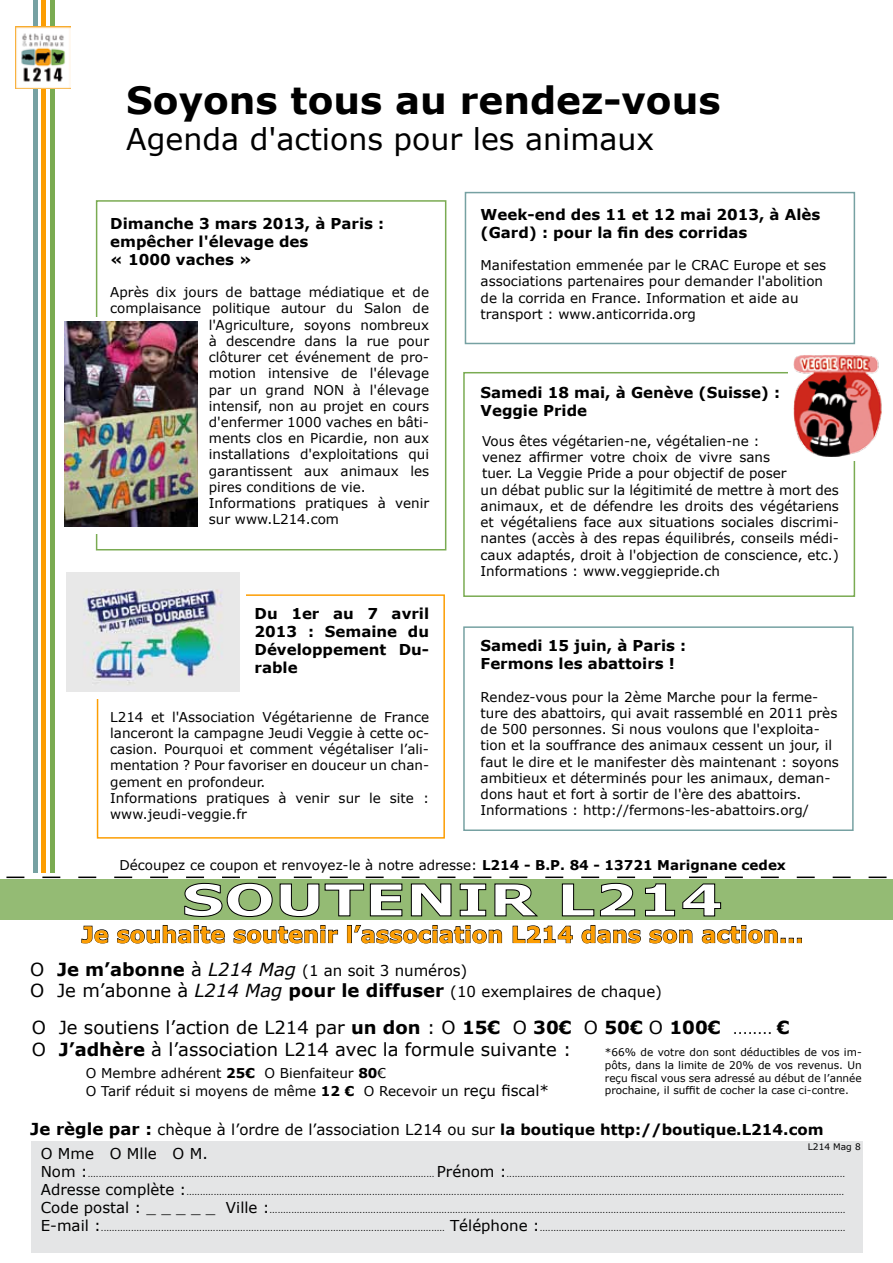
<style>
.page{position:relative;width:893px;height:1263px;background:#fff}
.page>*{position:absolute;margin:0;border:0;box-sizing:border-box;transform-origin:0 0}
.t1{font:700 37.5px "Verdana";color:#000}
.t2{font:30px "Verdana";color:#000}
.t3{font:700 22.5px "Verdana";color:#fc9d02}
.t4{font:18px/21.6px "Verdana";color:#000}
.t5{font:700 15px/18px "Verdana";color:#000}
.t6{font:15px/24.5px "Verdana";color:#000}
.t7{font:13.5px/16.2px "Verdana";color:#000}
.t8{font:10.5px/12.6px "Verdana";color:#000;text-align:justify}
.t9{font:9px "Verdana";color:#000}
.t10{font:7.5px "Verdana";color:#000}
.s1{font-weight:700}
.s2{font-size:18px}
.s3{font-weight:700;font-size:18px}
.s4{font-style:italic;font-size:18px}
.s5{font-size:13.5px}
.s6{font-size:15px}
.s7{font-weight:700;font-size:16.5px}
</style>
<div class="page">
<div style="left:97px;top:594px;width:348px;height:245px;border:2px solid #fc9d02"></div>
<div style="left:463px;top:626px;width:391px;height:205px;border:2px solid #76a1a2"></div>
<div style="left:463px;top:372px;width:392px;height:225px;border:2px solid #7aab52"></div>
<div style="left:465px;top:192px;width:390px;height:152px;border:2px solid #76a1a2"></div>
<div style="left:96px;top:200px;width:350px;height:350px;border:2px solid #7aab52"></div>
<hr style="left:33px;top:0;width:4px;height:1263px;background:#76a1a2">
<div style="left:50px;top:0;width:5px;height:1263px;background:#7aab52"></div>
<hr style="left:42px;top:0;width:4px;height:1263px;background:#fc9d02">
<div style="left:9px;top:873px;width:65px;height:7px;background:#fff"></div>
<svg style="left:0;top:876px;width:893px;height:387px"></svg>
<div style="left:0;top:879px;width:893px;height:40px;background:#94bb74"></div>
<svg style="left:0;top:876px;width:886px;height:41px"></svg>
<svg style="left:81px;top:925px;width:28px;height:19px"></svg>
<svg style="left:117px;top:925px;width:108px;height:19px"></svg>
<svg style="left:233px;top:925px;width:105px;height:19px"></svg>
<div style="left:347px;top:925px;width:5px;height:18px;border:1px solid #000"></div>
<svg style="left:354px;top:924px;width:148px;height:20px"></svg>
<svg style="left:512px;top:925px;width:61px;height:18px"></svg>
<svg style="left:581px;top:925px;width:60px;height:19px"></svg>
<svg style="left:649px;top:929px;width:44px;height:15px"></svg>
<svg style="left:701px;top:925px;width:101px;height:19px"></svg>
<div style="left:32px;top:1141px;width:831px;height:111px;background:#e4e5e6"></div>
<img style="left:16px;top:26px;width:55px;height:63px">
<div style="left:57px;top:317px;width:80px;height:217px;background:#fff"></div>
<img style="left:65px;top:322px;width:133px;height:205px">
<div style="left:62px;top:581px;width:184px;height:118px;background:#fff"></div>
<img style="left:67px;top:573px;width:172px;height:119px">
<div style="left:788px;top:351px;width:91px;height:110px;background:#fff"></div>
<img style="left:793px;top:355px;width:89px;height:102px">
<h1 class="t1" style="left:126px;top:76px;width:596px">Soyons tous au rendez-vous</h1>
<h2 class="t2" style="left:126px;top:120px;width:529px">Agenda d'actions pour les animaux</h2>
<p class="t5" style="left:110px;top:214px;width:275px">Dimanche 3 mars 2013, à Paris : empêcher l'élevage des<br>« 1000 vaches »</p>
<p class="t7" style="left:110px;top:284px;width:320px">Après dix jours de battage médiatique et de complaisance politique autour du Salon de</p>
<p class="t7" style="left:209px;top:317px;width:222px">l'Agriculture, soyons nombreux à descendre dans la rue pour clôturer cet événement de pro&shy;motion intensive de l'élevage par un grand NON à l'élevage intensif, non au projet en cours d'enfermer 1000 vaches en bâti&shy;ments clos en Picardie, non aux installations d'exploitations qui garantissent aux animaux les pires conditions de vie.<br>Informations pratiques à venir sur www.L214.com</p>
<p class="t5" style="left:255px;top:604px;width:176px;text-align:justify">Du 1er au 7 avril 2013 : Semaine du Développement Du&shy;rable</p>
<p class="t7" style="left:110px;top:709px;width:320px">L214 et l'Association Végétarienne de France lanceront la campagne Jeudi Veggie à cette oc&shy;casion. Pourquoi et comment végétaliser l’ali&shy;mentation ? Pour favoriser en douceur un chan&shy;gement en profondeur.<br>Informations pratiques à venir sur le site : www.jeudi-veggie.fr</p>
<p class="t5" style="left:481px;top:206px;width:341px">Week-end des 11 et 12 mai 2013, à Alès (Gard) : pour la fin des corridas</p>
<p class="t7" style="left:481px;top:257px;width:347px">Manifestation emmenée par le CRAC Europe et ses associations partenaires pour demander l'abolition de la corrida en France. Information et aide au transport : www.anticorrida.org</p>
<p class="t5" style="left:481px;top:383px;width:301px">Samedi 18 mai, à Genève (Suisse) :<br>Veggie Pride</p>
<p class="t7" style="left:481px;top:433px;width:360px">Vous êtes végétarien-ne, végétalien-ne :<br>venez affirmer votre choix de vivre sans<br>tuer. La Veggie Pride a pour objectif de poser<br>un débat public sur la légitimité de mettre à mort des animaux, et de défendre les droits des végétariens et végétaliens face aux situations sociales discrimi&shy;nantes (accès à des repas équilibrés, conseils médi&shy;caux adaptés, droit à l'objection de conscience, etc.)<br>Informations : www.veggiepride.ch</p>
<p class="t5" style="left:481px;top:637px;width:207px">Samedi 15 juin, à Paris :<br>Fermons les abattoirs !</p>
<p class="t7" style="left:481px;top:689px;width:360px">Rendez-vous pour la 2ème Marche pour la ferme&shy;ture des abattoirs, qui avait rassemblé en 2011 près de 500 personnes. Si nous voulons que l'exploita&shy;tion et la souffrance des animaux cessent un jour, il faut le dire et le manifester dès maintenant : soyons ambitieux et déterminés pour les animaux, deman&shy;dons haut et fort à sortir de l'ère des abattoirs.<br>Informations : http://fermons-les-abattoirs.org/</p>
<p class="t7" style="left:119px;top:857px;width:668px">Découpez ce coupon et renvoyez-le à notre adresse: <span class="s1">L214 - B.P. 84 - 13721 Marignane cedex</span></p>
<h3 class="t3" style="left:81px;top:920px;width:724px">Je souhaite soutenir l’association L214 dans son action...</h3>
<p class="t6" style="left:30px;top:959px;width:633px;line-height:21.6px"><span class="s2">O</span> <span class="s3">Je m’abonne</span> <span class="s2">à</span> <span class="s4">L214 Mag</span> (1 an soit 3 numéros)<br><span class="s2">O Je m’abonne à</span> <span class="s4">L214 Mag</span> <span class="s3">pour le diffuser</span> (10 exemplaires de chaque)</p>
<h3 class="t4" style="left:32px;top:1017px;width:759px">O Je soutiens l’action de L214 par <span class="s1">un don</span> : O <span class="s1">15€</span> O <span class="s1">30€</span> O <span class="s1">50€</span> O <span class="s1">100€</span> <span class="s5">........</span> <span class="s1">€<br></span>O <span class="s1">J’adhère</span> à l’association L214 avec la formule suivante :</h3>
<p class="t7" style="left:86px;top:1064px;width:465px;line-height:18px">O Membre adhérent <span class="s1">25€</span> O Bienfaiteur <span class="s1">80</span>€<br>O Tarif réduit si moyens de même <span class="s1">12 €</span> O Recevoir un <span class="s6">reçu fiscal*</span></p>
<p class="t8" style="left:605px;top:1046px;width:258px">*66% de votre don sont déductibles de vos im&shy;pôts, dans la limite de 20% de vos revenus. Un reçu fiscal vous sera adressé au début de l’année prochaine, il suffit de cocher la case ci-contre.</p>
<p class="t6" style="left:41px;top:1117px;width:784px;text-indent:-11px"><span class="s7">Je règle par :</span> chèque à l’ordre de l’association L214 ou sur <span class="s1">la boutique http://boutique.L214.com<br></span>O Mme O Mlle O M.</p>
<p class="t10" style="left:41px;top:1170px;width:806px"><span class="s6">Nom :</span>............................................................................................................................... <span class="s6">Prénom :</span>............................................................................................................................</p>
<p class="t10" style="left:41px;top:1188px;width:805px"><span class="s6">Adresse complète :</span>.................................................................................................................................................................................................................................................</p>
<p class="t10" style="left:41px;top:1206px;width:806px"><span class="s6">Code postal : _ _ _ _ _ Ville :</span>...................................................................................................................................................................................................................</p>
<p class="t10" style="left:41px;top:1224px;width:806px"><span class="s6">E-mail :</span>.............................................................................................................................. <span class="s6">Téléphone :</span>................................................................................................................</p>
<p class="t9" style="left:808px;top:1141px;width:54px">L214 Mag 8</p>
</div>
